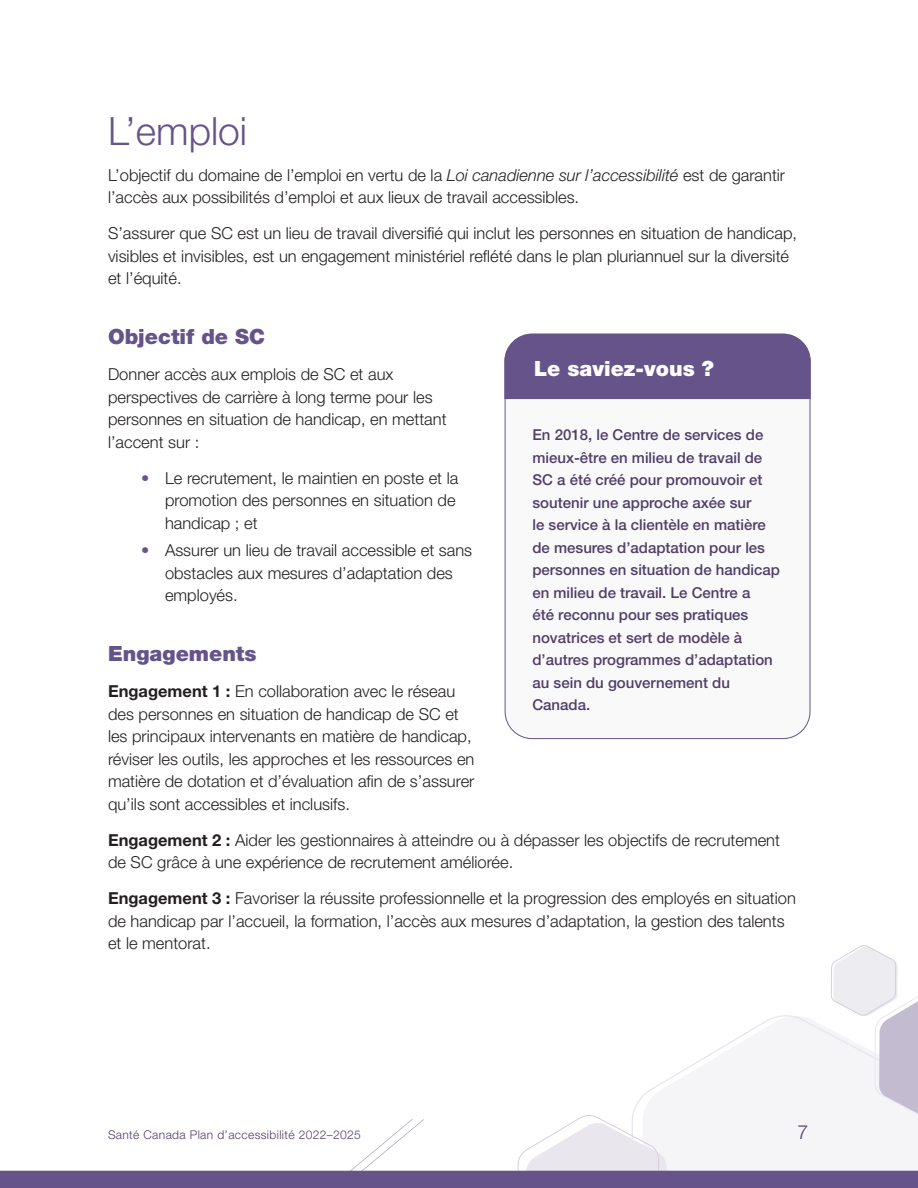
<style>
.page{position:relative;width:918px;height:1188px;background:#fff}
.page>*{position:absolute;margin:0;border:0;box-sizing:border-box;transform-origin:0 0}
.Sub_1{font:300 39px "Helvetica Neue LT Std";color:#65538a}
.Sub_2{font:900 21px "Helvetica Neue LT Std";color:#65538a}
.Did_you_know{font:900 21px "Helvetica Neue LT Std";color:#fff}
.t1{font:300 19.5px "Helvetica Neue LT Std";color:#503e68}
.Body{font:300 16.5px/22.5px "Helvetica Neue LT Std";color:#231f20}
.Box_text{font:500 15px/22.5px "Helvetica Neue LT Std";color:#503e68}
.t2{font:300 12px "Helvetica Neue LT Std";letter-spacing:.03em;color:#503e68}
.s1{font-style:italic}
.s2{color:#65538a}
.s3{font-weight:700}
</style>
<div class="page">
<svg style="left:667px;top:1015px;width:164px;height:156px"></svg>
<svg style="left:517px;top:1080px;width:150px;height:91px"></svg>
<svg style="left:831px;top:945px;width:87px;height:226px"></svg>
<svg style="left:311px;top:1119px;width:113px;height:52px"></svg>
<div style="left:0;top:1171px;width:918px;height:17px;background:#65538a"></div>
<div style="left:505px;top:334px;width:305px;height:405px;background:#f9f9f9;border-radius:27px"></div>
<div style="left:504px;top:333px;width:307px;height:67px;background:#65538a"></div>
<p class="Sub_1" style="left:108px;top:107px;width:141px">L’emploi</p>
<p class="Body" style="left:108px;top:163px;width:679px">L’objectif du domaine de l’emploi en vertu de la <span class="s1">Loi canadienne sur l’accessibilité</span> est de garantir l’accès aux possibilités d’emploi et aux lieux de travail accessibles.</p>
<p class="Body" style="left:108px;top:222px;width:691px">S’assurer que SC est un lieu de travail diversifié qui inclut les personnes en situation de handicap, visibles et invisibles, est un engagement ministériel reflété dans le plan pluriannuel sur la diversité et l’équité.</p>
<p class="Sub_2" style="left:108px;top:324px;width:159px">Objectif de SC</p>
<p class="Body" style="left:108px;top:363px;width:287px">Donner accès aux emplois de SC et aux</p>
<p class="Did_you_know" style="left:534px;top:356px;width:181px">Le saviez-vous ?</p>
<p class="Body" style="left:108px;top:385px;width:340px">perspectives de carrière à long terme pour les personnes en situation de handicap, en mettant l’accent sur :</p>
<p class="Body" style="left:165px;top:466px;width:295px;text-indent:-24px"><span class="s2">•</span> Le recrutement, le maintien en poste et la promotion des personnes en situation de handicap ; et</p>
<p class="Body" style="left:165px;top:539px;width:309px;text-indent:-24px"><span class="s2">•</span> Assurer un lieu de travail accessible et sans obstacles aux mesures d’adaptation des employés.</p>
<p class="Box_text" style="left:532px;top:423px;width:249px">En 2018, le Centre de services de mieux-être en milieu de travail de<br>SC a été créé pour promouvoir et soutenir une approche axée sur<br>le service à la clientèle en matière de mesures d’adaptation pour les personnes en situation de handicap en milieu de travail. Le Centre a<br>été reconnu pour ses pratiques novatrices et sert de modèle à d’autres programmes d’adaptation au sein du gouvernement du<br>Canada.</p>
<p class="Sub_2" style="left:108px;top:641px;width:150px">Engagements</p>
<p class="Body" style="left:108px;top:680px;width:368px"><span class="s3">Engagement 1 :</span> En collaboration avec le réseau des personnes en situation de handicap de SC et les principaux intervenants en matière de handicap, réviser les outils, les approches et les ressources en matière de dotation et d’évaluation afin de s’assurer qu’ils sont accessibles et inclusifs.</p>
<p class="Body" style="left:108px;top:828px;width:674px"><span class="s3">Engagement 2 :</span> Aider les gestionnaires à atteindre ou à dépasser les objectifs de recrutement de SC grâce à une expérience de recrutement améliorée.</p>
<p class="Body" style="left:108px;top:887px;width:689px"><span class="s3">Engagement 3 :</span> Favoriser la réussite professionnelle et la progression des employés en situation de handicap par l’accueil, la formation, l’accès aux mesures d’adaptation, la gestion des talents et le mentorat.</p>
<p class="t2" style="left:108px;top:1128px;width:254px">Santé Canada Plan d’accessibilité 2022–2025</p>
<p class="t1" style="left:798px;top:1120px;width:12px">7</p>
</div>
